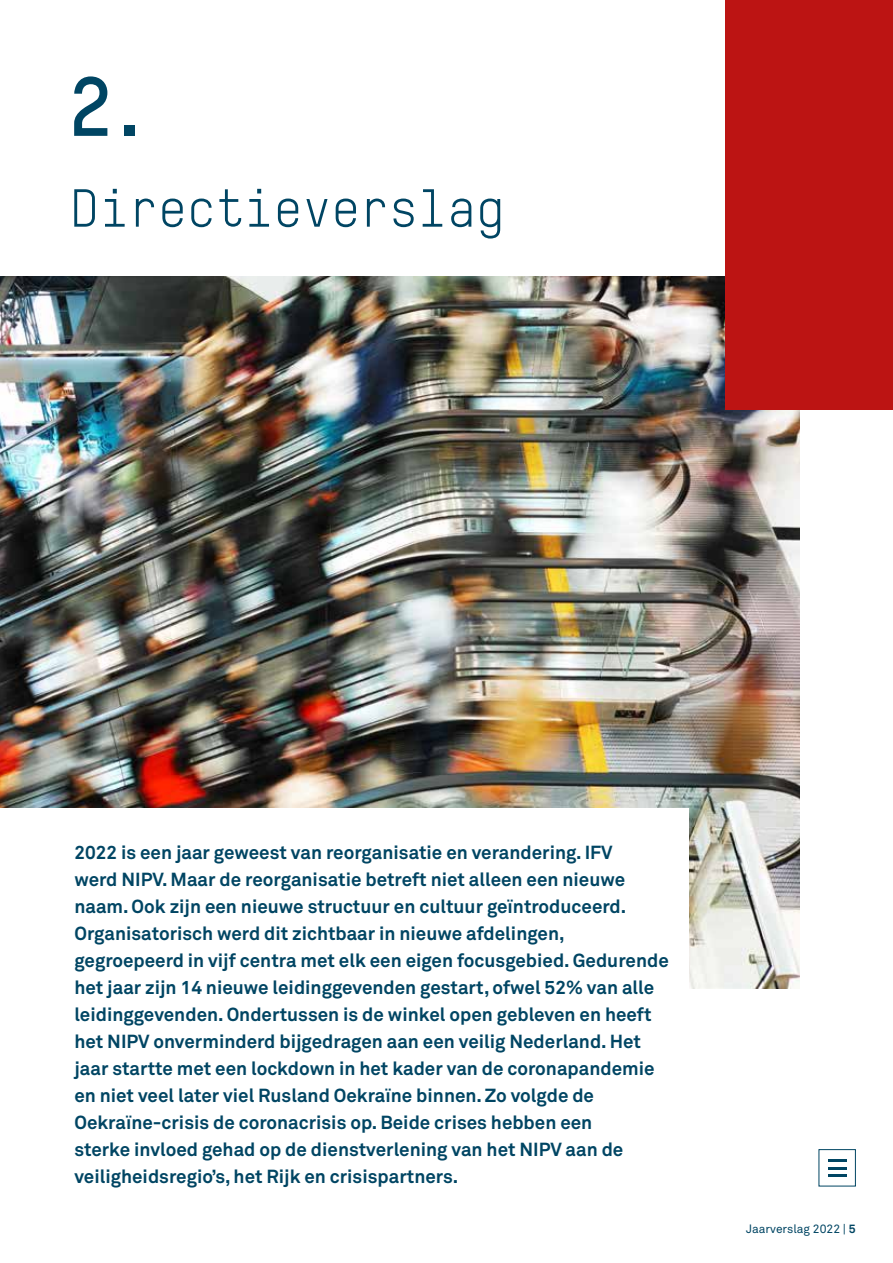
<style>
.page{position:relative;width:893px;height:1263px;background:#fff}
.page>*{position:absolute;margin:0;border:0;box-sizing:border-box;transform-origin:0 0}
.t1{font:700 82.5px "TSTARTW";color:#004563}
.t2{font:52.5px "TSTARTW";color:#004563}
.t3{font:700 18.75px/27px "Akkurat Std";color:#004563}
.t4{font:12px "Akkurat Std";color:#004563}
.s1{font-weight:700}
</style>
<div class="page">
<img style="left:0;top:276px;width:800px;height:712px">
<div style="left:0;top:809px;width:688px;height:319px;background:#fff"></div>
<div style="left:725px;top:0;width:168px;height:409px;background:#bc1413"></div>
<div style="left:819px;top:1149px;width:37px;height:37px;background:#fff;border:1px solid #004563"></div>
<hr style="left:828px;top:1159px;width:18px;height:3px;background:#004563">
<hr style="left:828px;top:1174px;width:18px;height:3px;background:#004563">
<hr style="left:828px;top:1167px;width:18px;height:3px;background:#004563">
<h1 class="t1" style="left:66px;top:55px;width:80px">2.</h1>
<h2 class="t2" style="left:69px;top:176px;width:437px">Directieverslag</h2>
<p class="t3" style="left:74px;top:839px;width:596px">2022 is een jaar geweest van reorganisatie en verandering. IFV<br>werd NIPV. Maar de reorganisatie betreft niet alleen een nieuwe naam. Ook zijn een nieuwe structuur en cultuur geïntroduceerd.<br>Organisatorisch werd dit zichtbaar in nieuwe afdelingen, gegroepeerd in vijf centra met elk een eigen focusgebied. Gedurende het jaar zijn 14 nieuwe leidinggevenden gestart, ofwel 52% van alle leidinggevenden. Ondertussen is de winkel open gebleven en heeft het NIPV onverminderd bijgedragen aan een veilig Nederland. Het jaar startte met een lockdown in het kader van de coronapandemie en niet veel later viel Rusland Oekraïne binnen. Zo volgde de Oekraïne-crisis de coronacrisis op. Beide crises hebben een<br>sterke invloed gehad op de dienstverlening van het NIPV aan de veiligheidsregio’s, het Rijk en crisispartners.</p>
<p class="t4" style="left:746px;top:1221px;width:111px">Jaarverslag 2022 | <span class="s1">5</span></p>
</div>
